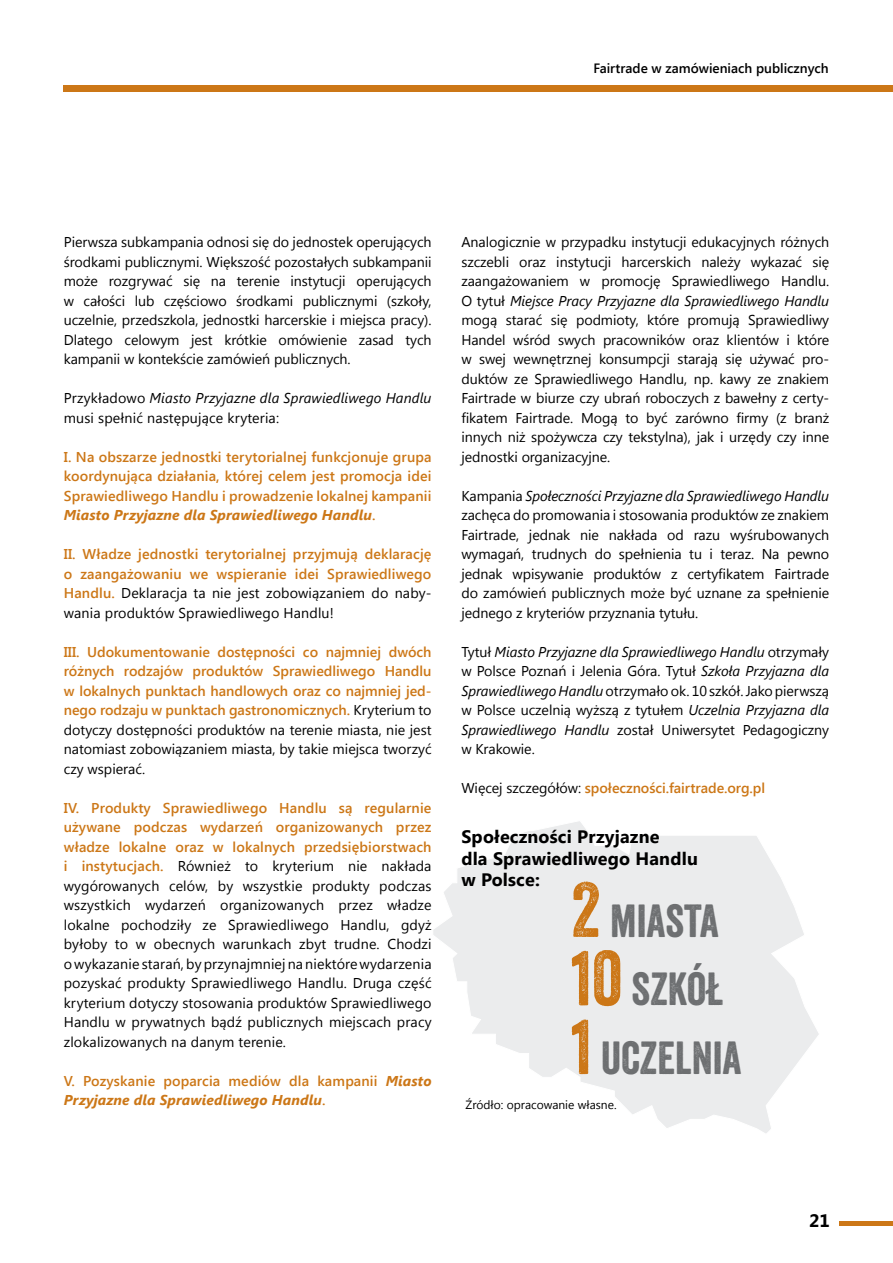
<style>
.page{position:relative;width:893px;height:1263px;background:#fff}
.page>*{position:absolute;margin:0;border:0;box-sizing:border-box;transform-origin:0 0}
.t1{font:45px/68.6px "Veneer";color:#6d6f71}
.t2{font:700 18px/21.6px "Segoe UI";letter-spacing:.01em;color:#000}
.t3{font:14.25px/19.5px "Segoe UI";letter-spacing:-.005em;color:#000;text-align:justify}
.t4{font:600 14.25px/19.5px "Segoe UI";letter-spacing:.01em;color:#cc7717;text-align:justify}
.t5{font:600 13.5px "Segoe UI";color:#000}
.t6{font:12px "Segoe UI";color:#000}
.s1{font-style:italic}
.s2{font-weight:700;font-style:italic}
.s3{font-weight:400;color:#000}
.s4{font-weight:600;color:#cc7717}
.s5{font-size:75px;color:#cc7717}
</style>
<div class="page">
<svg style="left:433px;top:821px;width:386px;height:312px;fill:#ebeced"></svg>
<hr style="left:840px;top:1222px;width:53px;height:4px;background:#cc7717">
<div style="left:64px;top:85px;width:829px;height:6px;background:#cc7717"></div>
<p class="t5" style="left:593px;top:58px;width:237px">Fairtrade w zamówieniach publicznych</p>
<p class="t3" style="left:64px;top:232px;width:369px">Pierwsza subkampania odnosi się do jednostek operujących środkami publicznymi. Większość pozostałych subkampanii może rozgrywać się na terenie instytucji operujących w całości lub częściowo środkami publicznymi (szkoły, uczelnie, przedszkola, jednostki harcerskie i miejsca pracy).<br>Dlatego celowym jest krótkie omówienie zasad tych kampanii w kontekście zamówień publicznych.</p>
<p class="t3" style="left:64px;top:388px;width:369px">Przykładowo <span class="s1">Miasto Przyjazne dla Sprawiedliwego Handlu </span>musi spełnić następujące kryteria:</p>
<p class="t4" style="left:64px;top:446px;width:369px">I. Na obszarze jednostki terytorialnej funkcjonuje grupa koordynująca działania, której celem jest promocja idei Sprawiedliwego Handlu i prowadzenie lokalnej kampanii <span class="s2">Miasto Przyjazne dla Sprawiedliwego Handlu</span>.</p>
<p class="t4" style="left:64px;top:544px;width:369px">II. Władze jednostki terytorialnej przyjmują deklarację o zaangażowaniu we wspieranie idei Sprawiedliwego Handlu. <span class="s3">Deklaracja ta nie jest zobowiązaniem do naby&shy;wania produktów Sprawiedliwego Handlu!</span></p>
<p class="t4" style="left:64px;top:641px;width:369px">III. Udokumentowanie dostępności co najmniej dwóch różnych rodzajów produktów Sprawiedliwego Handlu w lokalnych punktach handlowych oraz co najmniej jed&shy;nego rodzaju w punktach gastronomicznych. <span class="s3">Kryterium to dotyczy dostępności produktów na terenie miasta, nie jest natomiast zobowiązaniem miasta, by takie miejsca tworzyć czy wspierać.</span></p>
<p class="t3" style="left:64px;top:797px;width:369px"><span class="s4">IV. Produkty Sprawiedliwego Handlu są regularnie używane podczas wydarzeń organizowanych przez władze lokalne oraz w lokalnych przedsiębiorstwach i instytucjach.</span> Również to kryterium nie nakłada wygórowanych celów, by wszystkie produkty podczas wszystkich wydarzeń organizowanych przez władze lokalne pochodziły ze Sprawiedliwego Handlu, gdyż byłoby to w obecnych warunkach zbyt trudne. Chodzi o wykazanie starań, by przynajmniej na niektóre wydarzenia pozyskać produkty Sprawiedliwego Handlu. Druga część kryterium dotyczy stosowania produktów Sprawiedliwego Handlu w prywatnych bądź publicznych miejscach pracy zlokalizowanych na danym terenie.</p>
<p class="t4" style="left:64px;top:1070px;width:369px">V. Pozyskanie poparcia mediów dla kampanii <span class="s2">Miasto<br>Przyjazne dla Sprawiedliwego Handlu</span>.</p>
<p class="t3" style="left:461px;top:232px;width:369px">Analogicznie w przypadku instytucji edukacyjnych różnych szczebli oraz instytucji harcerskich należy wykazać się zaangażowaniem w promocję Sprawiedliwego Handlu.<br>O tytuł <span class="s1">Miejsce Pracy Przyjazne dla Sprawiedliwego Handlu </span>mogą starać się podmioty, które promują Sprawiedliwy Handel wśród swych pracowników oraz klientów i które w swej wewnętrznej konsumpcji starają się używać pro&shy;duktów ze Sprawiedliwego Handlu, np. kawy ze znakiem Fairtrade w biurze czy ubrań roboczych z bawełny z certy&shy;fikatem Fairtrade. Mogą to być zarówno firmy (z branż innych niż spożywcza czy tekstylna), jak i urzędy czy inne jednostki organizacyjne.</p>
<p class="t3" style="left:461px;top:485px;width:369px">Kampania <span class="s1">Społeczności Przyjazne dla Sprawiedliwego Handlu </span>zachęca do promowania i stosowania produktów ze znakiem Fairtrade, jednak nie nakłada od razu wyśrubowanych wymagań, trudnych do spełnienia tu i teraz. Na pewno jednak wpisywanie produktów z certyfikatem Fairtrade do zamówień publicznych może być uznane za spełnienie jednego z kryteriów przyznania tytułu.</p>
<p class="t3" style="left:461px;top:641px;width:369px">Tytuł <span class="s1">Miasto Przyjazne dla Sprawiedliwego Handlu</span> otrzymały w Polsce Poznań i Jelenia Góra. Tytuł <span class="s1">Szkoła Przyjazna dla Sprawiedliwego Handlu</span> otrzymało ok. 10 szkół. Jako pierwszą w Polsce uczelnią wyższą z tytułem <span class="s1">Uczelnia Przyjazna dla Sprawiedliwego Handlu</span> został Uniwersytet Pedagogiczny w Krakowie.</p>
<p class="t4" style="left:461px;top:778px;width:305px"><span class="s3">Więcej szczegółów:</span> społeczności.fairtrade.org.pl</p>
<p class="t2" style="left:461px;top:825px;width:238px">Społeczności Przyjazne<br>dla Sprawiedliwego Handlu w Polsce:</p>
<h1 class="t1" style="left:571px;top:886px;width:172px"><span class="s5">2</span> MIASTA<br><span class="s5">10</span> SZKÓŁ<br><span class="s5">1</span> UCZELNIA</h1>
<p class="t6" style="left:466px;top:1096px;width:152px">Źródło: opracowanie własne.</p>
<p class="t2" style="left:809px;top:1209px;width:22px">21</p>
</div>
